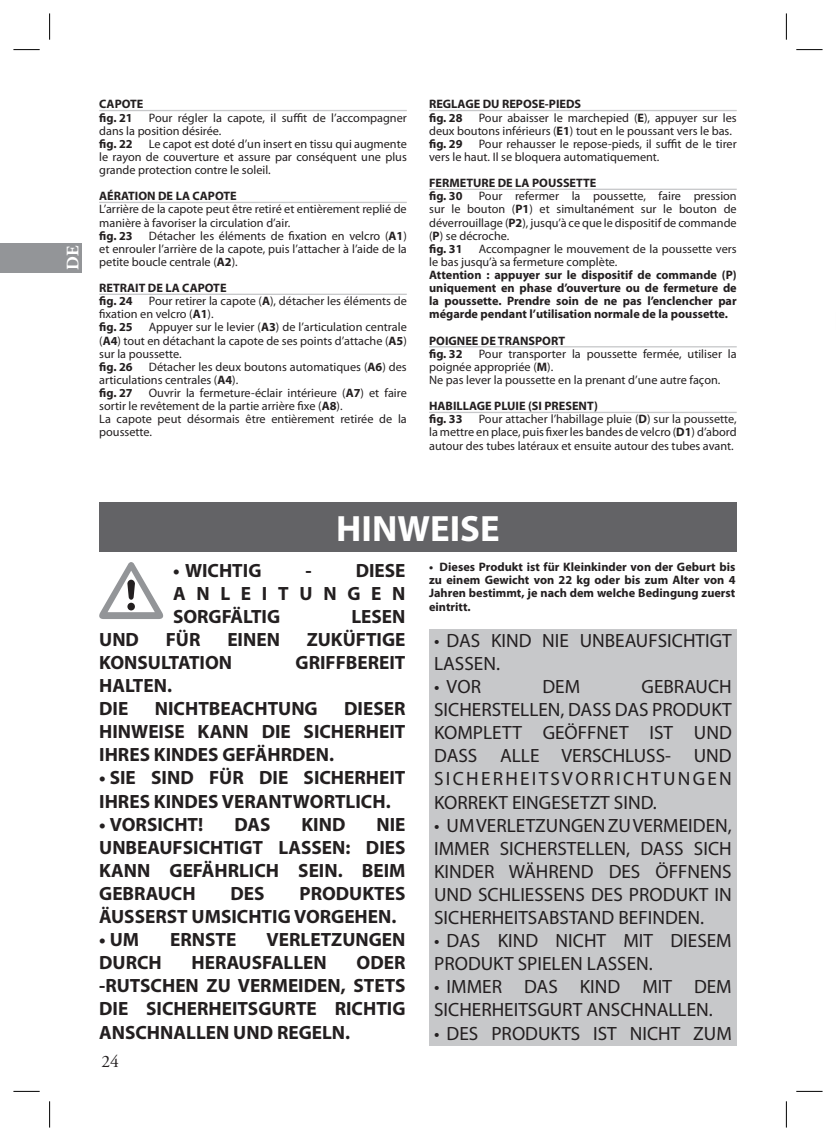
<style>
.page{position:relative;width:836px;height:1141px;background:#fff}
.page>*{position:absolute;margin:0;border:0;box-sizing:border-box;transform-origin:0 0}
.t1{font:700 36.75px "Myriad Pro";color:#fff}
.t2{font:700 19.25px/23.1px "Myriad Pro";color:#231f20;text-align:justify}
.t3{font:19.25px/23.1px "Myriad Pro";color:#231f20}
.t4{font:17.5px "Adobe Garamond Pro";color:#231f20}
.t5{font:700 17.5px "Adobe Garamond Pro";color:#fff}
.t6{font:12.25px/13.1px "Myriad Pro";color:#231f20}
.t7{font:700 12.25px/13.1px "Myriad Pro";color:#231f20}
.s1{font-weight:700}
</style>
<div class="page">
<div style="left:0;top:243px;width:82px;height:30px;background:#939598"></div>
<hr style="left:99px;top:110px;width:308px;height:1px;background:#c7c8ca">
<hr style="left:99px;top:202px;width:308px;height:1px;background:#c7c8ca">
<hr style="left:99px;top:294px;width:308px;height:1px;background:#c7c8ca">
<hr style="left:429px;top:110px;width:308px;height:1px;background:#c7c8ca">
<hr style="left:429px;top:189px;width:308px;height:1px;background:#c7c8ca">
<hr style="left:429px;top:346px;width:308px;height:1px;background:#c7c8ca">
<hr style="left:429px;top:412px;width:308px;height:1px;background:#c7c8ca">
<div style="left:429px;top:629px;width:308px;height:416px;background:#c7c8ca"></div>
<hr style="left:835px;top:99px;width:1px;height:50px;background:#c7c8ca">
<div style="left:99px;top:503px;width:638px;height:49px;background:#636366"></div>
<svg style="left:99px;top:562px;width:64px;height:57px"></svg>
<svg style="left:13px;top:49px;width:27px;height:1px"></svg>
<svg style="left:796px;top:49px;width:26px;height:1px"></svg>
<svg style="left:13px;top:1091px;width:27px;height:1px"></svg>
<svg style="left:796px;top:1091px;width:26px;height:1px"></svg>
<svg style="left:49px;top:13px;width:1px;height:27px"></svg>
<svg style="left:49px;top:1101px;width:1px;height:27px"></svg>
<svg style="left:786px;top:13px;width:1px;height:27px"></svg>
<svg style="left:786px;top:1101px;width:1px;height:27px"></svg>
<h3 class="t5" style="left:63px;top:270px;width:26px;rotate:-90deg">DE</h3>
<p class="t7" style="left:99px;top:97px;width:46px">CAPOTE fig. 21</p>
<p class="t6" style="left:99px;top:111px;width:309px;text-indent:50px">Pour régler la capote, il suffit de l’accompagner dans la position désirée.</p>
<p class="t7" style="left:99px;top:137px;width:35px">fig. 22</p>
<p class="t6" style="left:99px;top:137px;width:309px;text-align:justify;text-indent:50px">Le capot est doté d’un insert en tissu qui augmente le rayon de couverture et assure par conséquent une plus grande protection contre le soleil.</p>
<p class="t7" style="left:99px;top:189px;width:139px">AÉRATION DE LA CAPOTE</p>
<p class="t6" style="left:99px;top:203px;width:309px">L’arrière de la capote peut être retiré et entièrement replié de manière à favoriser la circulation d’air.</p>
<p class="t7" style="left:99px;top:229px;width:35px">fig. 23</p>
<p class="t6" style="left:99px;top:229px;width:309px;text-align:justify;text-indent:50px">Détacher les éléments de fixation en velcro (<span class="s1">A1</span>) et enrouler l’arrière de la capote, puis l’attacher à l’aide de la petite boucle centrale (<span class="s1">A2</span>).</p>
<p class="t7" style="left:99px;top:281px;width:129px">RETRAIT DE LA CAPOTE fig. 24</p>
<p class="t6" style="left:99px;top:294px;width:309px;text-indent:50px">Pour retirer la capote (<span class="s1">A</span>), détacher les éléments de fixation en velcro (<span class="s1">A1</span>).<br><span class="s1">fig. 25</span></p>
<p class="t6" style="left:99px;top:321px;width:309px;text-align:justify;text-indent:50px">Appuyer sur le levier (<span class="s1">A3</span>) de l’articulation centrale (<span class="s1">A4</span>) tout en détachant la capote de ses points d’attache (<span class="s1">A5</span>) sur la poussette.</p>
<p class="t7" style="left:99px;top:360px;width:35px">fig. 26</p>
<p class="t6" style="left:99px;top:360px;width:309px;text-indent:50px">Détacher les deux boutons automatiques (<span class="s1">A6</span>) des articulations centrales (<span class="s1">A4</span>).<br><span class="s1">fig. 27</span></p>
<p class="t6" style="left:99px;top:386px;width:309px;text-indent:50px">Ouvrir la fermeture-éclair intérieure (<span class="s1">A7</span>) et faire sortir le revêtement de la partie arrière fixe (<span class="s1">A8</span>).<br>La capote peut désormais être entièrement retirée de la poussette.</p>
<p class="t7" style="left:429px;top:97px;width:154px">REGLAGE DU REPOSE-PIEDS fig. 28</p>
<p class="t6" style="left:429px;top:111px;width:309px;text-indent:50px">Pour abaisser le marchepied (<span class="s1">E</span>), appuyer sur les deux boutons inférieurs (<span class="s1">E1</span>) tout en le poussant vers le bas. <span class="s1">fig. 29</span></p>
<p class="t6" style="left:429px;top:137px;width:309px;text-indent:50px">Pour rehausser le repose-pieds, il suffit de le tirer vers le haut. Il se bloquera automatiquement.</p>
<p class="t7" style="left:429px;top:176px;width:169px">FERMETURE DE LA POUSSETTE fig. 30</p>
<p class="t6" style="left:429px;top:189px;width:309px;text-indent:50px">Pour refermer la poussette, faire pression sur le bouton (<span class="s1">P1</span>) et simultanément sur le bouton de déverrouillage (<span class="s1">P2</span>), jusqu’à ce que le dispositif de commande (<span class="s1">P</span>) se décroche.<br><span class="s1">fig. 31</span></p>
<p class="t6" style="left:429px;top:242px;width:309px;text-indent:50px">Accompagner le mouvement de la poussette vers le bas jusqu’à sa fermeture complète.</p>
<p class="t7" style="left:429px;top:268px;width:309px;text-align:justify">Attention : appuyer sur le dispositif de commande (P) uniquement en phase d’ouverture ou de fermeture de la poussette. Prendre soin de ne pas l’enclencher par mégarde pendant l’utilisation normale de la poussette.</p>
<p class="t7" style="left:429px;top:333px;width:137px">POIGNEE DE TRANSPORT fig. 32</p>
<p class="t6" style="left:429px;top:347px;width:309px;text-indent:50px">Pour transporter la poussette fermée, utiliser la poignée appropriée (<span class="s1">M</span>).<br>Ne pas lever la poussette en la prenant d’une autre façon.</p>
<p class="t7" style="left:429px;top:399px;width:170px">HABILLAGE PLUIE (SI PRESENT) fig. 33</p>
<p class="t6" style="left:429px;top:412px;width:309px;text-align:justify;text-indent:50px">Pour attacher l’habillage pluie (<span class="s1">D</span>) sur la poussette, la mettre en place, puis fixer les bandes de velcro (<span class="s1">D1</span>) d’abord autour des tubes latéraux et ensuite autour des tubes avant.</p>
<h1 class="t1" style="left:336px;top:505px;width:165px">HINWEISE</h1>
<h2 class="t2" style="left:173px;top:558px;width:234px;text-indent:132px">- DIESE ANLEITUNGEN SORGFÄLTIG</h2>
<h2 class="t2" style="left:173px;top:558px;width:90px">• WICHTIG</h2>
<h2 class="t2" style="left:351px;top:604px;width:56px">LESEN</h2>
<h2 class="t2" style="left:99px;top:627px;width:41px">UND</h2>
<h2 class="t2" style="left:166px;top:627px;width:36px">FÜR</h2>
<h2 class="t2" style="left:227px;top:627px;width:54px">EINEN</h2>
<h2 class="t2" style="left:307px;top:627px;width:100px">ZUKÜFTIGE</h2>
<h2 class="t2" style="left:99px;top:650px;width:134px">KONSULTATION</h2>
<h2 class="t2" style="left:296px;top:650px;width:111px">GRIFFBEREIT</h2>
<h2 class="t2" style="left:99px;top:673px;width:74px">HALTEN.<br>DIE</h2>
<h2 class="t2" style="left:99px;top:696px;width:308px;text-indent:245px">DIESER HINWEISE KANN DIE SICHERHEIT IHRES KINDES GEFÄHRDEN.</h2>
<h2 class="t2" style="left:99px;top:766px;width:308px">• SIE SIND FÜR DIE SICHERHEIT<br>IHRES KINDES VERANTWORTLICH.</h2>
<h2 class="t2" style="left:99px;top:812px;width:106px">• VORSICHT!</h2>
<h2 class="t2" style="left:234px;top:812px;width:38px">DAS</h2>
<h2 class="t2" style="left:301px;top:812px;width:45px">KIND</h2>
<h2 class="t2" style="left:155px;top:696px;width:164px">NICHTBEACHTUNG</h2>
<h2 class="t2" style="left:99px;top:812px;width:308px;text-indent:277px">NIE UNBEAUFSICHTIGT LASSEN: DIES KANN GEFÄHRLICH SEIN. BEIM GEBRAUCH</h2>
<h2 class="t2" style="left:99px;top:881px;width:308px;text-indent:200px">PRODUKTES<br>ÄUSSERST UMSICHTIG VORGEHEN.</h2>
<h2 class="t2" style="left:99px;top:927px;width:41px">•UM</h2>
<h2 class="t2" style="left:170px;top:927px;width:68px">ERNSTE</h2>
<h2 class="t2" style="left:267px;top:927px;width:140px">VERLETZUNGEN</h2>
<h2 class="t2" style="left:99px;top:951px;width:64px">DURCH</h2>
<h2 class="t2" style="left:192px;top:951px;width:137px">HERAUSFALLEN</h2>
<h2 class="t2" style="left:231px;top:881px;width:36px">DES</h2>
<h2 class="t2" style="left:99px;top:951px;width:308px;text-indent:257px">ODER -RUTSCHEN ZU VERMEIDEN, STETS DIE SICHERHEITSGURTE RICHTIG ANSCHNALLEN UND REGELN.</h2>
<h3 class="t4" style="left:102px;top:1051px;width:19px">24</h3>
<p class="t7" style="left:429px;top:560px;width:308px;text-align:justify">• Dieses Produkt ist für Kleinkinder von der Geburt bis zu einem Gewicht von 22 kg oder bis zum Alter von 4<br>Jahren bestimmt, je nach dem welche Bedingung zuerst eintritt.</p>
<h2 class="t3" style="left:434px;top:629px;width:299px">• DAS KIND NIE UNBEAUFSICHTIGT<br>LASSEN.</h2>
<h2 class="t3" style="left:434px;top:675px;width:48px">• VOR</h2>
<h2 class="t3" style="left:542px;top:675px;width:39px">DEM</h2>
<h2 class="t3" style="left:434px;top:675px;width:299px;text-align:justify;text-indent:207px">GEBRAUCH SICHERSTELLEN, DASS DAS PRODUKT KOMPLETT GEÖFFNET IST UND DASS ALLE VERSCHLUSS- UND SICHERHEITSVORRICHTUNGEN KORREKT EINGESETZT SIND.</h2>
<h2 class="t3" style="left:434px;top:813px;width:299px;text-align:justify">• UM VERLETZUNGEN ZU VERMEIDEN, IMMER SICHERSTELLEN, DASS SICH KINDER WÄHREND DES ÖFFNENS UND SCHLIESSENS DES PRODUKT IN SICHERHEITSABSTAND BEFINDEN.</h2>
<h2 class="t3" style="left:434px;top:929px;width:299px">• DAS KIND NICHT MIT DIESEM<br>PRODUKT SPIELEN LASSEN.</h2>
<h2 class="t3" style="left:434px;top:975px;width:299px">• IMMER DAS KIND MIT DEM<br>SICHERHEITSGURT ANSCHNALLEN.</h2>
<h2 class="t3" style="left:434px;top:1021px;width:299px">• DES PRODUKTS IST NICHT ZUM</h2>
</div>
